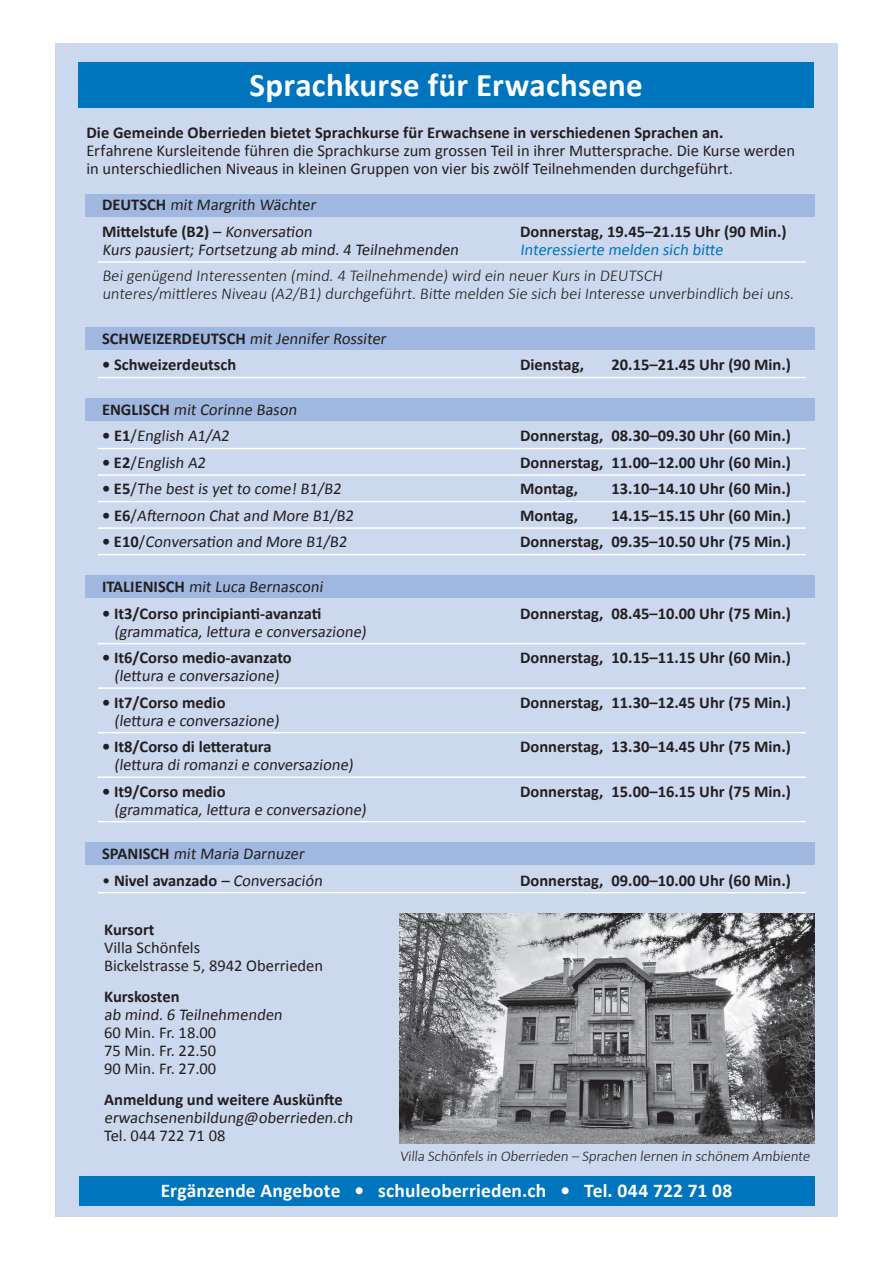
<style>
.page{position:relative;width:893px;height:1263px;background:#fff}
.page>*{position:absolute;margin:0;border:0;box-sizing:border-box;transform-origin:0 0}
.t1{font:700 33px "Calibri";letter-spacing:.005em;color:#fff}
.t2{font:700 19.5px "Calibri";letter-spacing:.01em;color:#fff}
.t3{font:16.5px/18px "Calibri";color:#231f20}
.t4{font:700 16.5px "Calibri";color:#231f20}
.t5{font:300 16.5px/18px "Calibri";color:#231f20}
.t6{font:16.5px "Calibri";color:#0074bc}
.t7{font:300 15px "Calibri";color:#231f20}
.s1{font-weight:700}
</style>
<div class="page">
<div style="left:55px;top:43px;width:783px;height:1174px;background:#ccd8ee"></div>
<div style="left:78px;top:63px;width:736px;height:45px;background:#0074bc"></div>
<img style="left:400px;top:913px;width:414px;height:230px">
<div style="left:85px;top:194px;width:729px;height:23px;background:#a0b8df"></div>
<hr style="left:98px;top:261px;width:708px;height:2px;background:#fff">
<div style="left:85px;top:327px;width:729px;height:23px;background:#a0b8df"></div>
<hr style="left:98px;top:377px;width:708px;height:1px;background:#fff">
<div style="left:85px;top:398px;width:729px;height:23px;background:#a0b8df"></div>
<hr style="left:98px;top:448px;width:708px;height:1px;background:#fff">
<hr style="left:98px;top:474px;width:708px;height:2px;background:#fff">
<hr style="left:98px;top:501px;width:708px;height:1px;background:#fff">
<hr style="left:98px;top:527px;width:708px;height:2px;background:#fff">
<hr style="left:98px;top:554px;width:708px;height:1px;background:#fff">
<div style="left:85px;top:575px;width:729px;height:23px;background:#a0b8df"></div>
<hr style="left:98px;top:643px;width:708px;height:1px;background:#fff">
<hr style="left:98px;top:687px;width:708px;height:2px;background:#fff">
<hr style="left:98px;top:732px;width:708px;height:1px;background:#fff">
<hr style="left:98px;top:776px;width:708px;height:2px;background:#fff">
<hr style="left:98px;top:821px;width:708px;height:1px;background:#fff">
<div style="left:85px;top:842px;width:729px;height:23px;background:#a0b8df"></div>
<hr style="left:98px;top:892px;width:708px;height:1px;background:#fff">
<div style="left:79px;top:1176px;width:735px;height:30px;background:#0074bc"></div>
<h1 class="t1" style="left:250px;top:65px;width:395px">Sprachkurse für Erwachsene</h1>
<p class="t4" style="left:86px;top:123px;width:638px">Die Gemeinde Oberrieden bietet Sprachkurse für Erwachsene in verschiedenen Sprachen an.</p>
<p class="t3" style="left:86px;top:141px;width:710px">Erfahrene Kursleitende führen die Sprachkurse zum grossen Teil in ihrer Muttersprache. Die Kurse werden in unterschiedlichen Niveaus in kleinen Gruppen von vier bis zwölf Teilnehmenden durchgeführt.</p>
<p class="t3" style="left:102px;top:191px;width:218px;line-height:26.5px"><span class="s1">DEUTSCH</span> mit Margrith Wächter<br><span class="s1">Mittelstufe (B2)</span> – Konversation</p>
<p class="t4" style="left:520px;top:221px;width:268px">Donnerstag, 19.45–21.15 Uhr (90 Min.)</p>
<p class="t3" style="left:102px;top:240px;width:360px">Kurs pausiert; Fortsetzung ab mind. 4 Teilnehmenden</p>
<p class="t6" style="left:520px;top:239px;width:207px">Interessierte melden sich bitte</p>
<p class="t5" style="left:102px;top:267px;width:696px">Bei genügend Interessenten (mind. 4 Teilnehmende) wird ein neuer Kurs in DEUTSCH<br>unteres/mittleres Niveau (A2/B1) durchgeführt. Bitte melden Sie sich bei Interesse unverbindlich bei uns.</p>
<p class="t3" style="left:102px;top:329px;width:288px"><span class="s1">SCHWEIZERDEUTSCH</span> mit Jennifer Rossiter</p>
<p class="t4" style="left:102px;top:355px;width:136px">• Schweizerdeutsch</p>
<p class="t4" style="left:520px;top:355px;width:66px">Dienstag,</p>
<p class="t4" style="left:612px;top:355px;width:181px">20.15–21.45 Uhr (90 Min.)</p>
<p class="t3" style="left:102px;top:400px;width:199px"><span class="s1">ENGLISCH</span> mit Corinne Bason</p>
<p class="t3" style="left:102px;top:426px;width:131px"><span class="s1">• E1</span>/English A1/A2</p>
<p class="t4" style="left:520px;top:426px;width:272px">Donnerstag, 08.30–09.30 Uhr (60 Min.)</p>
<p class="t3" style="left:102px;top:453px;width:107px"><span class="s1">• E2</span>/English A2</p>
<p class="t4" style="left:520px;top:452px;width:272px">Donnerstag, 11.00–12.00 Uhr (60 Min.)</p>
<p class="t3" style="left:102px;top:479px;width:243px"><span class="s1">• E5</span>/The best is yet to come! B1/B2</p>
<p class="t4" style="left:520px;top:479px;width:60px">Montag,</p>
<p class="t4" style="left:612px;top:479px;width:181px">13.10–14.10 Uhr (60 Min.)</p>
<p class="t3" style="left:102px;top:506px;width:255px"><span class="s1">• E6</span>/Afternoon Chat and More B1/B2</p>
<p class="t4" style="left:520px;top:505px;width:60px">Montag,</p>
<p class="t4" style="left:612px;top:505px;width:181px">14.15–15.15 Uhr (60 Min.)</p>
<p class="t3" style="left:102px;top:532px;width:249px"><span class="s1">• E10</span>/Conversation and More B1/B2</p>
<p class="t4" style="left:520px;top:532px;width:272px">Donnerstag, 09.35–10.50 Uhr (75 Min.)</p>
<p class="t3" style="left:102px;top:577px;width:225px"><span class="s1">ITALIENISCH</span> mit Luca Bernasconi</p>
<p class="t4" style="left:102px;top:603px;width:221px">• It3/Corso principianti-avanzati</p>
<p class="t4" style="left:520px;top:603px;width:272px">Donnerstag, 08.45–10.00 Uhr (75 Min.)</p>
<p class="t3" style="left:114px;top:621px;width:256px">(grammatica, lettura e conversazione)</p>
<p class="t4" style="left:102px;top:647px;width:191px">• It6/Corso medio-avanzato</p>
<p class="t4" style="left:520px;top:647px;width:272px">Donnerstag, 10.15–11.15 Uhr (60 Min.)</p>
<p class="t3" style="left:114px;top:666px;width:169px">(lettura e conversazione)</p>
<p class="t4" style="left:102px;top:692px;width:125px">• It7/Corso medio</p>
<p class="t4" style="left:520px;top:692px;width:272px">Donnerstag, 11.30–12.45 Uhr (75 Min.)</p>
<p class="t3" style="left:114px;top:710px;width:169px">(lettura e conversazione)</p>
<p class="t4" style="left:102px;top:736px;width:171px">• It8/Corso di letteratura</p>
<p class="t4" style="left:520px;top:736px;width:272px">Donnerstag, 13.30–14.45 Uhr (75 Min.)</p>
<p class="t3" style="left:114px;top:755px;width:243px">(lettura di romanzi e conversazione)</p>
<p class="t4" style="left:102px;top:781px;width:125px">• It9/Corso medio</p>
<p class="t4" style="left:520px;top:781px;width:272px">Donnerstag, 15.00–16.15 Uhr (75 Min.)</p>
<p class="t3" style="left:114px;top:799px;width:256px">(grammatica, lettura e conversazione)</p>
<p class="t3" style="left:102px;top:844px;width:206px"><span class="s1">SPANISCH</span> mit Maria Darnuzer</p>
<p class="t3" style="left:102px;top:870px;width:224px">• <span class="s1">Nivel avanzado</span> – Conversación</p>
<p class="t4" style="left:520px;top:870px;width:272px">Donnerstag, 09.00–10.00 Uhr (60 Min.)</p>
<p class="t4" style="left:104px;top:920px;width:52px">Kursort</p>
<p class="t3" style="left:104px;top:938px;width:220px">Villa Schönfels<br>Bickelstrasse 5, 8942 Oberrieden</p>
<p class="t4" style="left:104px;top:986px;width:77px">Kurskosten</p>
<p class="t3" style="left:104px;top:1005px;width:182px">ab mind. 6 Teilnehmenden<br>60 Min. Fr. 18.00<br>75 Min. Fr. 22.50<br>90 Min. Fr. 27.00</p>
<p class="t4" style="left:104px;top:1089px;width:240px">Anmeldung und weitere Auskünfte</p>
<p class="t3" style="left:104px;top:1108px;width:252px">erwachsenenbildung@oberrieden.ch<br>Tel. 044 722 71 08</p>
<p class="t7" style="left:400px;top:1147px;width:414px">Villa Schönfels in Oberrieden – Sprachen lernen in schönem Ambiente</p>
<p class="t2" style="left:161px;top:1178px;width:573px">Ergänzende Angebote • schuleoberrieden.ch • Tel. 044 722 71 08</p>
</div>
